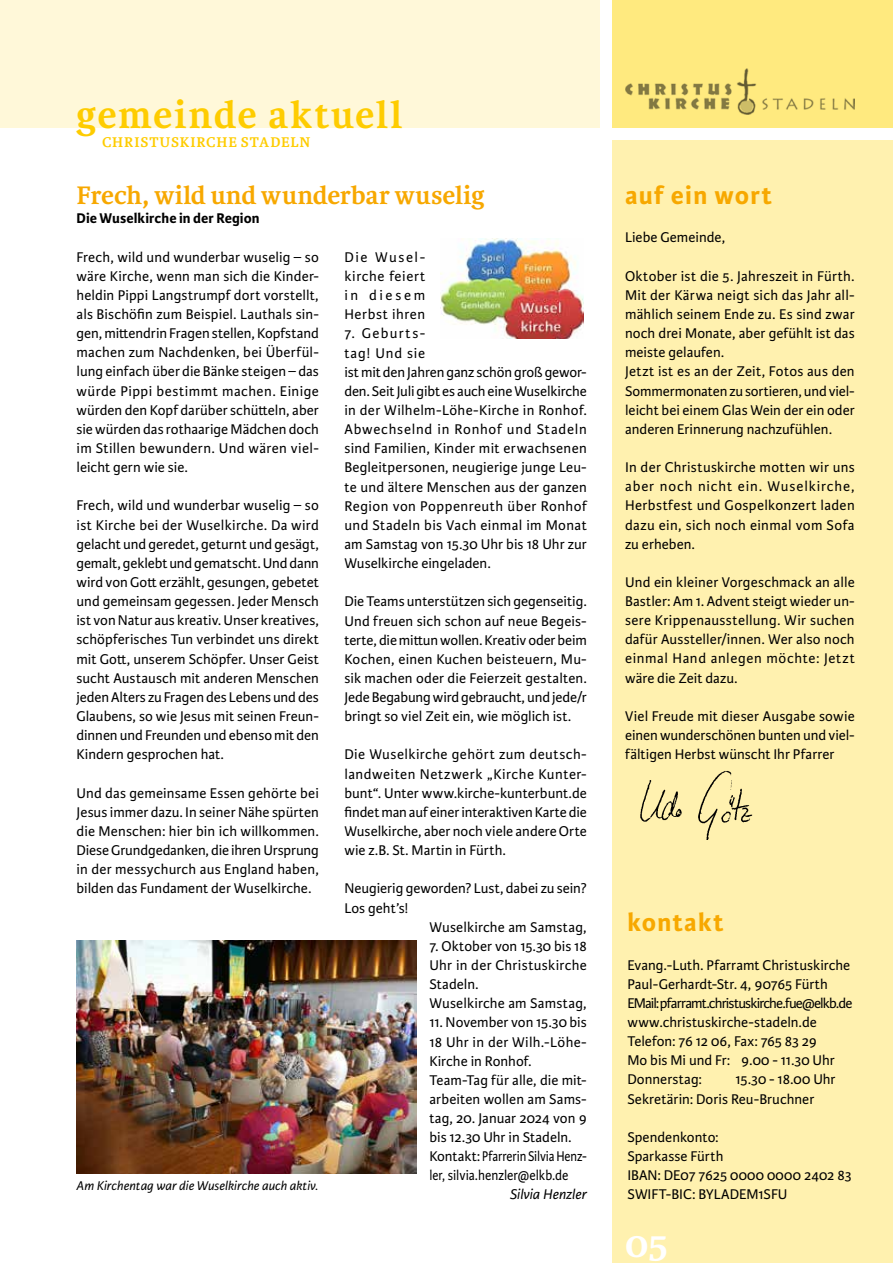
<style>
.page{position:relative;width:893px;height:1263px;background:#fff}
.page>*{position:absolute;margin:0;border:0;box-sizing:border-box;transform-origin:0 0}
.t1{font:700 40.5px "Karmina";letter-spacing:.04em;color:#fecc00}
.t2{font:700 40.5px "Karmina";color:#fff}
.t3{font:700 27px "Karmina";letter-spacing:-.005em;color:#f7a800}
.t4{font:700 27px "Karmina Sans";letter-spacing:.045em;color:#f7a800}
.t5{font:15px/19.2px "Karmina Sans";letter-spacing:.005em;color:#000;text-align:justify}
.t6{font:700 15px "Karmina Sans";letter-spacing:.005em;color:#000}
.t7{font:700 15px "Karmina";letter-spacing:.065em;color:#fecc00}
.t8{font:italic 15px "Karmina Sans";color:#000}
.t9{font:italic 13.5px "Karmina Sans";letter-spacing:.01em;color:#000}
</style>
<div class="page">
<div style="left:612px;top:0;width:281px;height:128px;background:#ffea7f"></div>
<div style="left:0;top:0;width:600px;height:128px;background:#fff8d9"></div>
<div style="left:612px;top:140px;width:281px;height:1123px;background:#fff1af"></div>
<img style="left:625px;top:68px;width:230px;height:47px">
<img style="left:640px;top:770px;width:113px;height:69px">
<img style="left:441px;top:239px;width:143px;height:99px">
<img style="left:77px;top:940px;width:340px;height:234px">
<h1 class="t1" style="left:77px;top:91px;width:327px">gemeinde aktuell</h1>
<p class="t7" style="left:102px;top:133px;width:210px">CHRISTUSKIRCHE STADELN</p>
<h2 class="t3" style="left:77px;top:180px;width:409px">Frech, wild und wunderbar wuselig</h2>
<p class="t6" style="left:77px;top:210px;width:185px">Die Wuselkirche in der Region</p>
<p class="t5" style="left:77px;top:247px;width:244px">Frech, wild und wunderbar wuselig – so wäre Kirche, wenn man sich die Kinder&shy;heldin Pippi Langstrumpf dort vorstellt, als Bischöfin zum Beispiel. Lauthals sin&shy;gen, mittendrin Fragen stellen, Kopfstand machen zum Nachdenken, bei Überfül&shy;lung einfach über die Bänke steigen – das würde Pippi bestimmt machen. Einige würden den Kopf darüber schütteln, aber sie würden das rothaarige Mädchen doch im Stillen bewundern. Und wären viel&shy;leicht gern wie sie.</p>
<p class="t5" style="left:77px;top:496px;width:244px">Frech, wild und wunderbar wuselig – so ist Kirche bei der Wuselkirche. Da wird gelacht und geredet, geturnt und gesägt, gemalt, geklebt und gematscht. Und dann wird von Gott erzählt, gesungen, gebetet und gemeinsam gegessen. Jeder Mensch ist von Natur aus kreativ. Unser kreatives, schöpferisches Tun verbindet uns direkt mit Gott, unserem Schöpfer. Unser Geist sucht Austausch mit anderen Menschen jeden Alters zu Fragen des Lebens und des Glaubens, so wie Jesus mit seinen Freun&shy;dinnen und Freunden und ebenso mit den Kindern gesprochen hat.</p>
<p class="t5" style="left:77px;top:783px;width:244px">Und das gemeinsame Essen gehörte bei Jesus immer dazu. In seiner Nähe spürten die Menschen: hier bin ich willkommen.<br>Diese Grundgedanken, die ihren Ursprung in der messychurch aus England haben, bilden das Fundament der Wuselkirche.</p>
<p class="t9" style="left:77px;top:1178px;width:243px">Am Kirchentag war die Wuselkirche auch aktiv.</p>
<p class="t5" style="left:344px;top:248px;width:82px">Die Wusel&shy;kirche feiert in diesem Herbst ihren</p>
<p class="t5" style="left:344px;top:324px;width:244px;text-align:left">7. Geburts-<br>tag! Und sie<br>ist mit den Jahren ganz schön groß gewor&shy;den. Seit Juli gibt es auch eine Wuselkirche in der Wilhelm-Löhe-Kirche in Ronhof.<br>Abwechselnd in Ronhof und Stadeln sind Familien, Kinder mit erwachsenen Begleitpersonen, neugierige junge Leu&shy;te und ältere Menschen aus der ganzen Region von Poppenreuth über Ronhof und Stadeln bis Vach einmal im Monat am Samstag von 15.30 Uhr bis 18 Uhr zur Wuselkirche eingeladen.</p>
<p class="t5" style="left:344px;top:592px;width:244px">Die Teams unterstützen sich gegenseitig.<br>Und freuen sich schon auf neue Begeis&shy;terte, die mittun wollen. Kreativ oder beim Kochen, einen Kuchen beisteuern, Mu&shy;sik machen oder die Feierzeit gestalten.<br>Jede Begabung wird gebraucht, und jede/r bringt so viel Zeit ein, wie möglich ist.</p>
<p class="t5" style="left:344px;top:745px;width:244px">Die Wuselkirche gehört zum deutsch&shy;landweiten Netzwerk „Kirche Kunter&shy;bunt“. Unter www.kirche-kunterbunt.de findet man auf einer interaktiven Karte die Wuselkirche, aber noch viele andere Orte wie z.B. St. Martin in Fürth.</p>
<p class="t5" style="left:344px;top:879px;width:244px">Neugierig geworden? Lust, dabei zu sein?</p>
<p class="t5" style="left:344px;top:898px;width:66px">Los geht’s!</p>
<p class="t5" style="left:429px;top:917px;width:159px">Wuselkirche am Samstag,</p>
<p class="t5" style="left:429px;top:937px;width:159px;text-align:left">7. Oktober von 15.30 bis 18<br>Uhr in der Christuskirche<br>Stadeln.<br>Wuselkirche am Samstag,</p>
<p class="t5" style="left:429px;top:1013px;width:159px;text-align:left">11. November von 15.30 bis<br>18 Uhr in der Wilh.-Löhe-<br>Kirche in Ronhof.<br>Team-Tag für alle, die mit&shy;arbeiten wollen am Sams&shy;tag, 20. Januar 2024 von 9 bis 12.30 Uhr in Stadeln.<br>Kontakt: Pfarrerin Silvia Henz&shy;ler, silvia.henzler@elkb.de</p>
<p class="t8" style="left:510px;top:1186px;width:78px">Silvia Henzler</p>
<h2 class="t4" style="left:625px;top:180px;width:148px">auf ein wort</h2>
<p class="t5" style="left:625px;top:228px;width:102px">Liebe Gemeinde,</p>
<p class="t5" style="left:625px;top:266px;width:231px;text-align:left">Oktober ist die 5. Jahreszeit in Fürth.<br>Mit der Kärwa neigt sich das Jahr all&shy;mählich seinem Ende zu. Es sind zwar noch drei Monate, aber gefühlt ist das meiste gelaufen.<br>Jetzt ist es an der Zeit, Fotos aus den Sommermonaten zu sortieren, und viel&shy;leicht bei einem Glas Wein der ein oder anderen Erinnerung nachzufühlen.</p>
<p class="t5" style="left:625px;top:458px;width:231px">In der Christuskirche motten wir uns aber noch nicht ein. Wuselkirche, Herbstfest und Gospelkonzert laden dazu ein, sich noch einmal vom Sofa zu erheben.</p>
<p class="t5" style="left:625px;top:573px;width:231px">Und ein kleiner Vorgeschmack an alle Bastler: Am 1. Advent steigt wieder un&shy;sere Krippenausstellung. Wir suchen dafür Aussteller/innen. Wer also noch einmal Hand anlegen möchte: Jetzt wäre die Zeit dazu.</p>
<p class="t5" style="left:625px;top:707px;width:231px">Viel Freude mit dieser Ausgabe sowie einen wunderschönen bunten und viel&shy;fältigen Herbst wünscht Ihr Pfarrer</p>
<h2 class="t4" style="left:627px;top:907px;width:97px">kontakt</h2>
<p class="t5" style="left:627px;top:955px;width:226px;text-align:left">Evang.-Luth. Pfarramt Christuskirche Paul-Gerhardt-Str. 4, 90765 Fürth EMail: pfarramt.christuskirche.fue@elkb.de www.christuskirche-stadeln.de Telefon: 76 12 06, Fax: 765 83 29<br>Mo bis Mi und Fr: 9.00 - 11.30 Uhr Donnerstag:</p>
<p class="t5" style="left:627px;top:1070px;width:210px;text-indent:108px">15.30 - 18.00 Uhr<br>Sekretärin: Doris Reu-Bruchner</p>
<p class="t5" style="left:627px;top:1128px;width:226px;text-align:left">Spendenkonto:<br>Sparkasse Fürth<br>IBAN: DE07 7625 0000 0000 2402 83<br>SWIFT-BIC: BYLADEM1SFU</p>
<h1 class="t2" style="left:625px;top:1220px;width:44px">05</h1>
</div>
